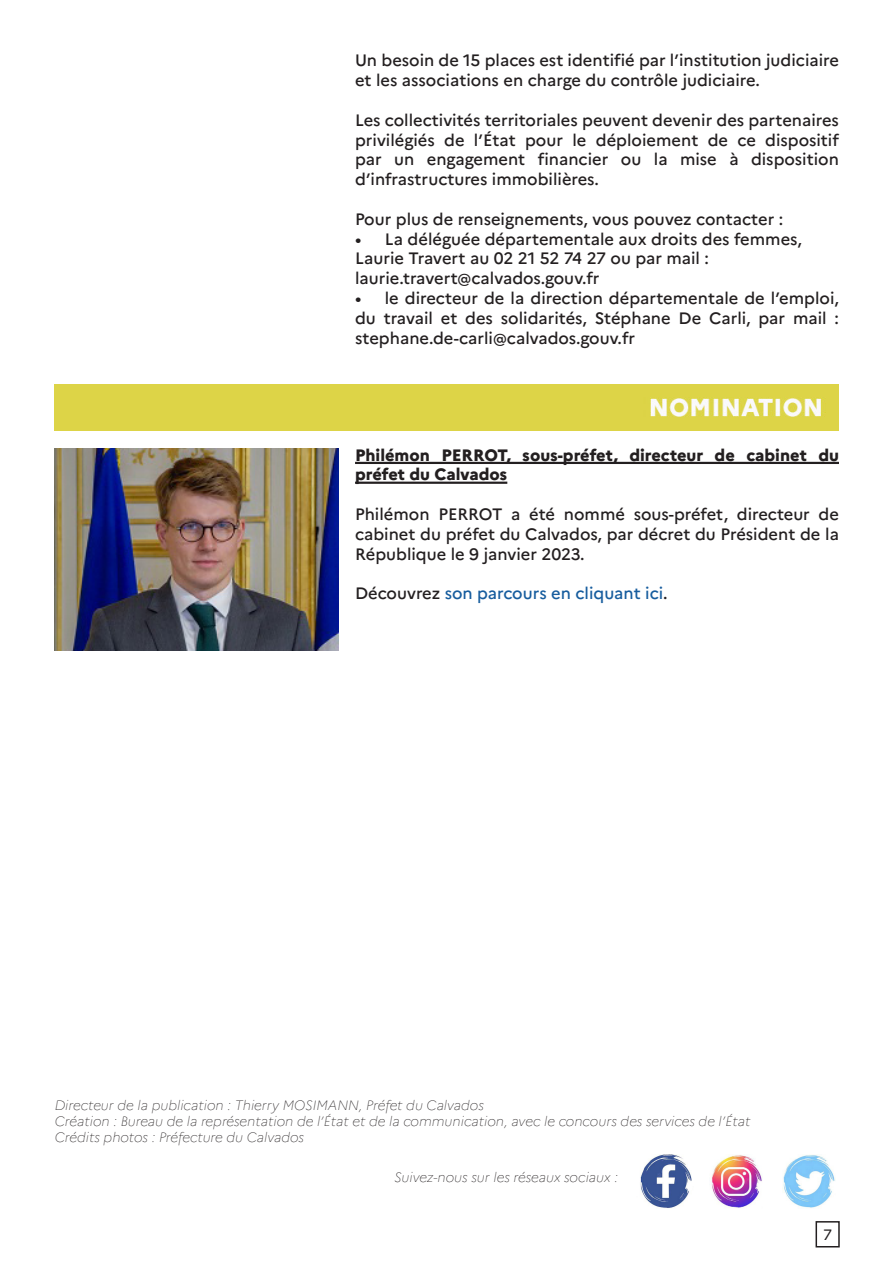
<style>
.page{position:relative;width:893px;height:1263px;background:#fff}
.page>*{position:absolute;margin:0;border:0;box-sizing:border-box;transform-origin:0 0}
.t1{font:500 16.5px/19.8px "Marianne";color:#231f20;text-align:justify}
.t2{font:800 16.5px/19.8px "Marianne";color:#231f20}
.t3{font:500 16.5px "Marianne";color:#175d9e}
.t4{font:15px "Marianne";color:#231f20}
.t5{font:italic 100 13.5px "Marianne";color:#231f20}
.s1{color:#231f20}
</style>
<div class="page">
<img style="left:712px;top:1155px;width:50px;height:53px">
<img style="left:783px;top:1155px;width:52px;height:53px">
<img style="left:640px;top:1155px;width:52px;height:54px">
<hr style="left:355px;top:462px;width:484px;height:2px;background:#231f20">
<hr style="left:355px;top:482px;width:152px;height:2px;background:#231f20">
<img style="left:54px;top:448px;width:284px;height:202px">
<div style="left:54px;top:384px;width:785px;height:47px;background:#ddd447"></div>
<div style="left:815px;top:1221px;width:25px;height:26px;border:2px solid #231f20"></div>
<p class="t1" style="left:355px;top:51px;width:485px">Un besoin de 15 places est identifié par l’institution judiciaire et les associations en charge du contrôle judiciaire.</p>
<p class="t1" style="left:355px;top:110px;width:485px">Les collectivités territoriales peuvent devenir des partenaires privilégiés de l’État pour le déploiement de ce dispositif par un engagement financier ou la mise à disposition d’infrastructures immobilières.</p>
<p class="t1" style="left:355px;top:209px;width:430px">Pour plus de renseignements, vous pouvez contacter :</p>
<p class="t1" style="left:355px;top:229px;width:448px">• La déléguée départementale aux droits des femmes,<br>Laurie Travert au 02 21 52 74 27 ou par mail :</p>
<p class="t1" style="left:355px;top:268px;width:246px">laurie.travert@calvados.gouv.fr</p>
<p class="t1" style="left:355px;top:288px;width:485px">• le directeur de la direction départementale de l’emploi, du travail et des solidarités, Stéphane De Carli, par mail : stephane.de-carli@calvados.gouv.fr</p>
<p class="t2" style="left:355px;top:445px;width:485px">Philémon PERROT, sous-préfet, directeur de cabinet du préfet du Calvados</p>
<p class="t1" style="left:355px;top:504px;width:485px">Philémon PERROT a été nommé sous-préfet, directeur de cabinet du préfet du Calvados, par décret du Président de la République le 9 janvier 2023.</p>
<p class="t3" style="left:355px;top:583px;width:314px"><span class="s1">Découvrez</span> son parcours en cliquant ici<span class="s1">.</span></p>
<p class="t5" style="left:55px;top:1097px;width:431px">Directeur de la publication : Thierry MOSIMANN, Préfet du Calvados</p>
<p class="t5" style="left:55px;top:1113px;width:697px">Création : Bureau de la représentation de l’État et de la communication, avec le concours des services de l’État</p>
<p class="t5" style="left:55px;top:1129px;width:251px">Crédits photos : Préfecture du Calvados</p>
<p class="t5" style="left:394px;top:1169px;width:225px">Suivez-nous sur les réseaux sociaux :</p>
<p class="t4" style="left:823px;top:1225px;width:10px">7</p>
</div>
